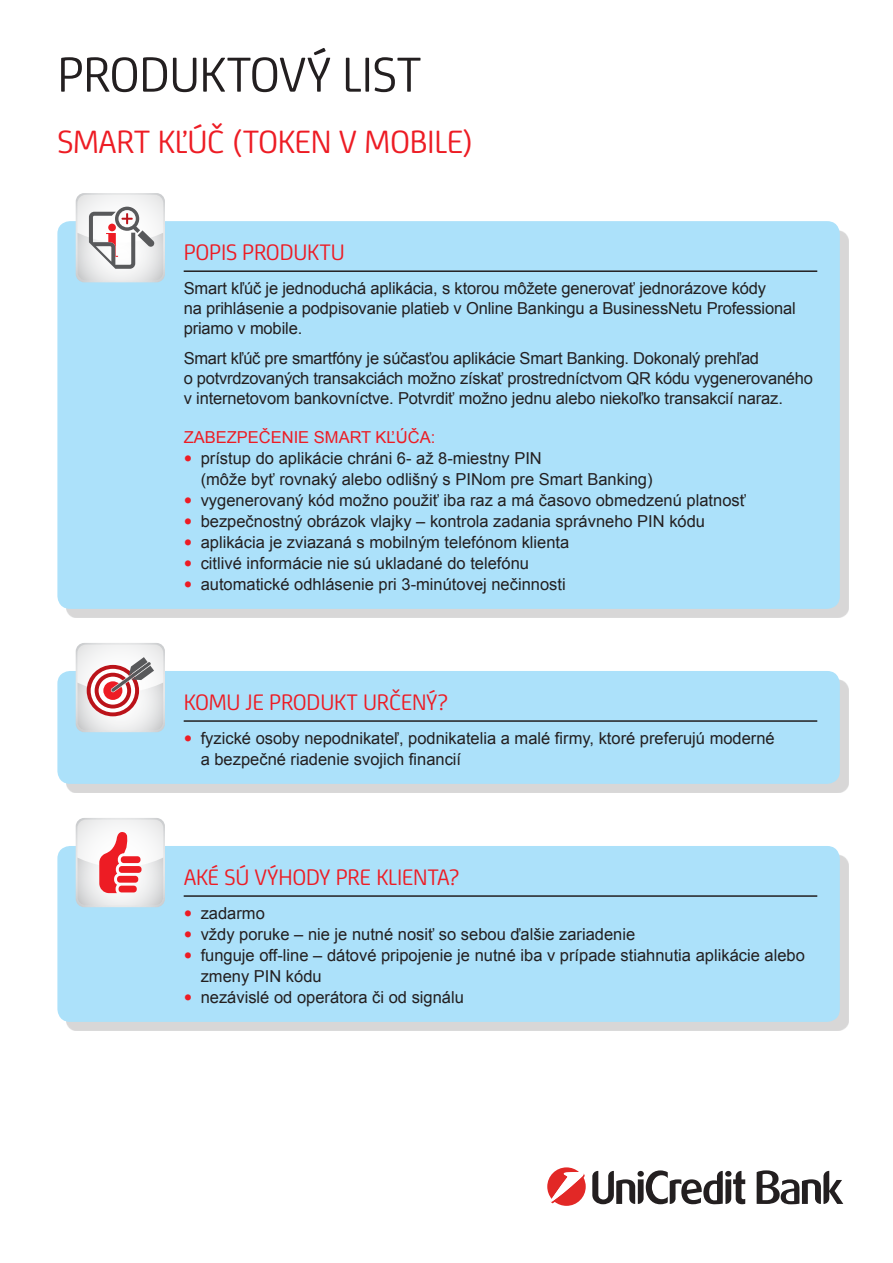
<style>
.page{position:relative;width:893px;height:1263px;background:#fff}
.page>*{position:absolute;margin:0;border:0;box-sizing:border-box;transform-origin:0 0}
.t1{font:52.5px "Uni Credit";letter-spacing:-.01em;color:#231f20}
.t2{font:34.5px "Uni Credit";letter-spacing:-.01em;color:#ed1c24}
.t3{font:24px "Uni Credit";letter-spacing:-.01em;color:#ed1c24}
.t4{font:16.5px/19.8px "Arial";color:#231f20}
.t5{font:16.5px "Arial";color:#ed1c24}
.s1{font-size:24px;color:#ed1c24}
</style>
<div class="page">
<div style="left:66px;top:230px;width:783px;height:388px;background:#d8d7d7"></div>
<div style="left:57px;top:221px;width:783px;height:388px;background:#ace1fa;border-radius:13px"></div>
<svg style="left:76px;top:193px;width:89px;height:89px"></svg>
<div style="left:108px;top:224px;width:8px;height:7px;background:#ed1c24;border-radius:50%"></div>
<hr style="left:184px;top:270px;width:633px;height:2px;background:#231f20">
<div style="left:66px;top:680px;width:783px;height:113px;background:#d8d7d7"></div>
<div style="left:57px;top:671px;width:783px;height:113px;background:#ace1fa;border-radius:13px"></div>
<svg style="left:76px;top:643px;width:89px;height:89px"></svg>
<hr style="left:184px;top:720px;width:633px;height:2px;background:#231f20">
<div style="left:66px;top:855px;width:783px;height:176px;background:#d8d7d7"></div>
<div style="left:57px;top:846px;width:783px;height:176px;background:#ace1fa;border-radius:13px"></div>
<svg style="left:76px;top:818px;width:89px;height:89px"></svg>
<hr style="left:184px;top:895px;width:633px;height:2px;background:#231f20">
<svg style="left:547px;top:1167px;width:39px;height:39px"></svg>
<svg style="left:592px;top:1170px;width:153px;height:34px"></svg>
<svg style="left:757px;top:1170px;width:86px;height:34px"></svg>
<h1 class="t1" style="left:57px;top:37px;width:366px">PRODUKTOVÝ LIST</h1>
<h2 class="t2" style="left:57px;top:117px;width:417px">SMART KĽÚČ (TOKEN V MO BILE)</h2>
<h3 class="t3" style="left:184px;top:235px;width:163px">POPIS PRODUKTU</h3>
<p class="t4" style="left:184px;top:279px;width:613px">Smart kľúč je jednoduchá aplikácia, s ktorou môžete generovať jednorázove kódy<br>na prihlásenie a podpisovanie platieb v Online Bankingu a BusinessNetu Professional priamo v mobile.</p>
<p class="t4" style="left:184px;top:348px;width:631px">Smart kľúč pre smartfóny je súčasťou aplikácie Smart Banking. Dokonalý prehľad<br>o potvrdzovaných transakciách možno získať prostredníctvom QR kódu vygenerovaného v internetovom bankovníctve. Potvrdiť možno jednu alebo niekoľko transakcií naraz.</p>
<p class="t5" style="left:184px;top:427px;width:253px">Zabezpečen ie SMART kľúča:</p>
<p class="t4" style="left:201px;top:448px;width:453px;line-height:21px;text-indent:-17px"><span class="s1">•</span> prístup do aplikácie chráni 6- až 8-miestny PI N<br>(môže byť rovnaký alebo odlišný s PI Nom pre Smart Banking)</p>
<p class="t4" style="left:184px;top:491px;width:564px"><span class="s1">•</span> vygenerovaný kód možno použiť iba raz a má časovo obmedzenú platnosť</p>
<p class="t4" style="left:184px;top:512px;width:523px"><span class="s1">•</span> bezpečnostný obrázok vlajky – kontrola zadania správneho PI N kódu</p>
<p class="t4" style="left:184px;top:533px;width:387px"><span class="s1">•</span> aplikácia je zviazaná s mobilným telefónom klienta</p>
<p class="t4" style="left:184px;top:554px;width:347px"><span class="s1">•</span> citlivé informácie nie sú ukladané do telefónu</p>
<p class="t4" style="left:184px;top:575px;width:383px"><span class="s1">•</span> automatické odhlásenie pri 3-minútovej nečinnosti</p>
<h3 class="t3" style="left:184px;top:685px;width:266px">KOMU JE PRODUKT URČENÝ?</h3>
<p class="t4" style="left:201px;top:728px;width:576px;line-height:21px;text-indent:-17px"><span class="s1">•</span> fyzické osoby nepodnikateľ, podnikatelia a malé firmy, ktoré preferujú moderné a bezpečné riadenie svojich financií</p>
<h3 class="t3" style="left:184px;top:859px;width:277px">AKÉ SÚ VÝHODY PRE KLIENTA?</h3>
<p class="t4" style="left:184px;top:904px;width:83px"><span class="s1">•</span> zadarmo</p>
<p class="t4" style="left:184px;top:925px;width:453px"><span class="s1">•</span> vždy poruke – nie je nutné nosiť so sebou ďalšie zariadenie</p>
<p class="t4" style="left:201px;top:945px;width:606px;line-height:21px;text-indent:-17px"><span class="s1">•</span> funguje off-line – dátové pripojenie je nutné iba v prípade stiahnutia aplikácie alebo zmeny PI N kódu</p>
<p class="t4" style="left:184px;top:988px;width:282px"><span class="s1">•</span> nezávislé od operátora či od signálu</p>
</div>
